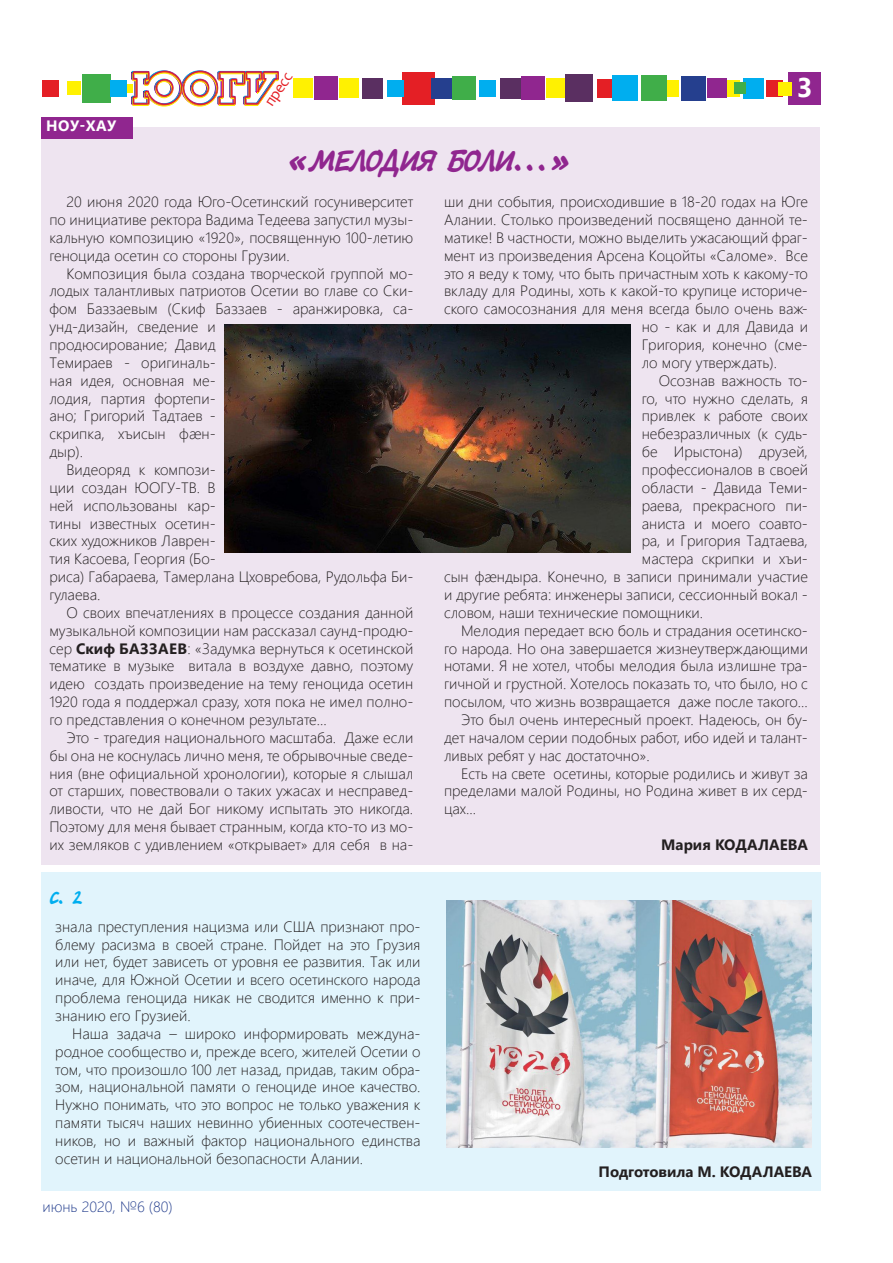
<style>
.page{position:relative;width:893px;height:1263px;background:#fff}
.page>*{position:absolute;margin:0;border:0;box-sizing:border-box;transform-origin:0 0}
.статьи{font:30px "Tagir CTT";color:#90268f}
.t1{font:700 27px "Segoe UI";color:#fff}
.статьи-2{font:18px "Tagir CTT";color:#00aeef}
.t2{font:15.75px "Candara";color:#e41f25}
.статьи-3{font:300 15px/17.9px "Segoe UI";color:#231f20;text-align:justify}
.статьи-4{font:700 15px "Segoe UI";letter-spacing:-.005em;color:#231f20}
.t3{font:300 15px "Segoe UI";color:#253f8e}
.статьи-5{font:700 15px "Segoe UI";letter-spacing:.035em;color:#fff}
.s1{font-weight:700}
</style>
<div class="page">
<div style="left:788px;top:72px;width:33px;height:33px;background:#90268f"></div>
<div style="left:402px;top:72px;width:33px;height:33px;background:#e41f25"></div>
<div style="left:339px;top:79px;width:20px;height:19px;background:#fff101"></div>
<div style="left:124px;top:84px;width:9px;height:9px;background:#fff101"></div>
<div style="left:500px;top:78px;width:20px;height:21px;background:#5a2f61"></div>
<div style="left:362px;top:78px;width:21px;height:21px;background:#5a2f61"></div>
<div style="left:479px;top:80px;width:16px;height:17px;background:#00aeef"></div>
<div style="left:387px;top:80px;width:17px;height:17px;background:#00aeef"></div>
<div style="left:431px;top:78px;width:21px;height:21px;background:#253f8e"></div>
<div style="left:452px;top:76px;width:24px;height:24px;background:#40ae49"></div>
<div style="left:521px;top:77px;width:24px;height:23px;background:#90268f"></div>
<div style="left:314px;top:77px;width:24px;height:23px;background:#90268f"></div>
<div style="left:546px;top:79px;width:20px;height:19px;background:#fff101"></div>
<div style="left:294px;top:79px;width:19px;height:19px;background:#fff101"></div>
<div style="left:565px;top:74px;width:28px;height:28px;background:#5a2f61"></div>
<div style="left:597px;top:79px;width:19px;height:19px;background:#e41f25"></div>
<div style="left:612px;top:75px;width:26px;height:26px;background:#00aeef"></div>
<div style="left:743px;top:78px;width:21px;height:21px;background:#00aeef"></div>
<div style="left:663px;top:80px;width:16px;height:17px;background:#fff101"></div>
<div style="left:723px;top:80px;width:17px;height:17px;background:#fff101"></div>
<div style="left:681px;top:76px;width:25px;height:25px;background:#253f8e"></div>
<div style="left:641px;top:75px;width:26px;height:26px;background:#40ae49"></div>
<div style="left:82px;top:74px;width:29px;height:29px;background:#40ae49"></div>
<div style="left:734px;top:82px;width:12px;height:12px;background:#40ae49"></div>
<div style="left:767px;top:80px;width:16px;height:17px;background:#e41f25"></div>
<div style="left:43px;top:80px;width:16px;height:17px;background:#e41f25"></div>
<div style="left:707px;top:79px;width:19px;height:19px;background:#90268f"></div>
<div style="left:778px;top:82px;width:14px;height:14px;background:#fff101"></div>
<div style="left:67px;top:82px;width:14px;height:13px;background:#fff101"></div>
<img style="left:131px;top:70px;width:148px;height:36px">
<div style="left:110px;top:80px;width:17px;height:17px;background:#00aeef"></div>
<div style="left:42px;top:128px;width:778px;height:737px;background:#eee4f0"></div>
<div style="left:42px;top:117px;width:91px;height:21px;background:#90268f"></div>
<div style="left:42px;top:872px;width:779px;height:319px;background:#e1f4fc"></div>
<img style="left:446px;top:900px;width:366px;height:247px">
<img style="left:224px;top:324px;width:407px;height:229px">
<p class="статьи-5" style="left:46px;top:111px;width:72px">НОУ-ХАУ</p>
<p class="t2" style="left:260px;top:99px;width:39px;rotate:-56deg">пресс</p>
<h2 class="t1" style="left:797px;top:62px;width:17px">3</h2>
<p class="статьи" style="left:287px;top:143px;width:286px">«МЕЛОДИЯ БОЛИ...»</p>
<p class="статьи-3" style="left:49px;top:191px;width:365px;text-indent:17px">20 июня 2020 года Юго-Осетинский госуниверситет по инициативе ректора Вадима Тедеева запустил музы&shy;кальную композицию «1920», посвященную 100-летию геноцида осетин со стороны Грузии.</p>
<p class="статьи-3" style="left:49px;top:263px;width:365px;text-align:left;text-indent:17px">Композиция была создана творческой группой мо&shy;лодых талантливых патриотов Осетии во главе со Ски&shy;фом Баззаевым (Скиф Баззаев - аранжировка, са&shy;унд-дизайн, сведение и<br>продюсирование; Давид<br>Темираев - оригиналь-<br>ная идея, основная ме-<br>лодия, партия фортепи-<br>ано; Григорий Тадтаев -<br>скрипка, хъисын фæн-<br>дыр).</p>
<p class="статьи-3" style="left:49px;top:459px;width:365px;text-align:left;text-indent:17px">Видеоряд к компози-<br>ции создан ЮОГУ-ТВ. В<br>ней использованы кар-<br>тины известных осетин-<br>ских художников Лаврен-<br>тия Касоева, Георгия (Бо-<br>риса) Габараева, Тамерлана Цховребова, Рудольфа Би&shy;гулаева.</p>
<p class="статьи-3" style="left:49px;top:602px;width:365px;text-indent:17px">О своих впечатлениях в процессе создания данной музыкальной композиции нам рассказал саунд-продю&shy;сер <span class="s1">Скиф БАЗЗАЕВ</span>: «Задумка вернуться к осетинской тематике в музыке витала в воздухе давно, поэтому идею создать произведение на тему геноцида осетин 1920 года я поддержал сразу, хотя пока не имел полно&shy;го представления о конечном результате…</p>
<p class="статьи-3" style="left:49px;top:727px;width:365px;text-indent:17px">Это - трагедия национального масштаба. Даже если бы она не коснулась лично меня, те обрывочные сведе&shy;ния (вне официальной хронологии), которые я слышал от старших, повествовали о таких ужасах и несправед&shy;ливости, что не дай Бог никому испытать это никогда.<br>Поэтому для меня бывает странным, когда кто-то из мо&shy;их земляков с удивлением «открывает» для себя в на-</p>
<p class="статьи-2" style="left:49px;top:887px;width:34px">С. 2</p>
<p class="статьи-3" style="left:55px;top:916px;width:367px">знала преступления нацизма или США признают про&shy;блему расизма в своей стране. Пойдет на это Грузия или нет, будет зависеть от уровня ее развития. Так или иначе, для Южной Осетии и всего осетинского народа проблема геноцида никак не сводится именно к при&shy;знанию его Грузией.</p>
<p class="статьи-3" style="left:55px;top:1023px;width:367px;text-indent:17px">Наша задача – широко информировать междуна&shy;родное сообщество и, прежде всего, жителей Осетии о том, что произошло 100 лет назад, придав, таким обра&shy;зом, национальной памяти о геноциде иное качество.<br>Нужно понимать, что это вопрос не только уважения к памяти тысяч наших невинно убиенных соотечествен&shy;ников, но и важный фактор национального единства осетин и национальной безопасности Алании.</p>
<p class="t3" style="left:43px;top:1193px;width:132px">июнь 2020, №6 (80)</p>
<p class="статьи-3" style="left:444px;top:191px;width:365px">ши дни события, происходившие в 18-20 годах на Юге</p>
<p class="статьи-3" style="left:444px;top:209px;width:365px">Алании. Столько произведений посвящено данной те-</p>
<p class="статьи-3" style="left:444px;top:227px;width:365px">матике! В частности, можно выделить ужасающий фраг-</p>
<p class="статьи-3" style="left:444px;top:245px;width:365px">мент из произведения Арсена Коцойты «Саломе». Все</p>
<p class="статьи-3" style="left:444px;top:263px;width:365px">это я веду к тому, что быть причастным хоть к какому-то</p>
<p class="статьи-3" style="left:444px;top:281px;width:365px">вкладу для Родины, хоть к какой-то крупице историче-</p>
<p class="статьи-3" style="left:444px;top:299px;width:365px">ского самосознания для меня всегда было очень важ-</p>
<p class="статьи-3" style="left:642px;top:316px;width:168px">но - как и для Давида и</p>
<p class="статьи-3" style="left:642px;top:334px;width:168px">Григория, конечно (сме-</p>
<p class="статьи-3" style="left:642px;top:352px;width:137px">ло могу утверждать).</p>
<p class="статьи-3" style="left:659px;top:370px;width:151px">Осознав важность то-</p>
<p class="статьи-3" style="left:642px;top:388px;width:168px">го, что нужно сделать, я</p>
<p class="статьи-3" style="left:642px;top:406px;width:168px">привлек к работе своих</p>
<p class="статьи-3" style="left:642px;top:424px;width:168px">небезразличных (к судь-</p>
<p class="статьи-3" style="left:642px;top:441px;width:168px">бе Ирыстона) друзей,</p>
<p class="статьи-3" style="left:642px;top:459px;width:168px">профессионалов в своей</p>
<p class="статьи-3" style="left:642px;top:477px;width:168px">области - Давида Теми-</p>
<p class="статьи-3" style="left:642px;top:495px;width:168px">раева, прекрасного пи-</p>
<p class="статьи-3" style="left:642px;top:513px;width:168px">аниста и моего соавто-</p>
<p class="статьи-3" style="left:642px;top:531px;width:168px">ра, и Григория Тадтаева,</p>
<p class="статьи-3" style="left:642px;top:549px;width:168px">мастера скрипки и хъи-</p>
<p class="статьи-3" style="left:444px;top:566px;width:365px">сын фæндыра. Конечно, в записи принимали участие</p>
<p class="статьи-3" style="left:444px;top:584px;width:365px">и другие ребята: инженеры записи, сессионный вокал -</p>
<p class="статьи-3" style="left:444px;top:602px;width:261px">словом, наши технические помощники.</p>
<p class="статьи-3" style="left:444px;top:620px;width:365px;text-indent:17px">Мелодия передает всю боль и страдания осетинско&shy;го народа. Но она завершается жизнеутверждающими нотами. Я не хотел, чтобы мелодия была излишне тра&shy;гичной и грустной. Хотелось показать то, что было, но с посылом, что жизнь возвращается даже после такого…</p>
<p class="статьи-3" style="left:444px;top:709px;width:365px;text-indent:17px">Это был очень интересный проект. Надеюсь, он бу&shy;дет началом серии подобных работ, ибо идей и талант&shy;ливых ребят у нас достаточно».</p>
<p class="статьи-3" style="left:444px;top:763px;width:365px;text-indent:17px">Есть на свете осетины, которые родились и живут за пределами малой Родины, но Родина живет в их серд&shy;цах...</p>
<p class="статьи-4" style="left:661px;top:830px;width:148px">Мария КОДАЛАЕВА</p>
<p class="статьи-4" style="left:599px;top:1157px;width:215px">Подготовила М. КОДАЛАЕВА</p>
</div>
